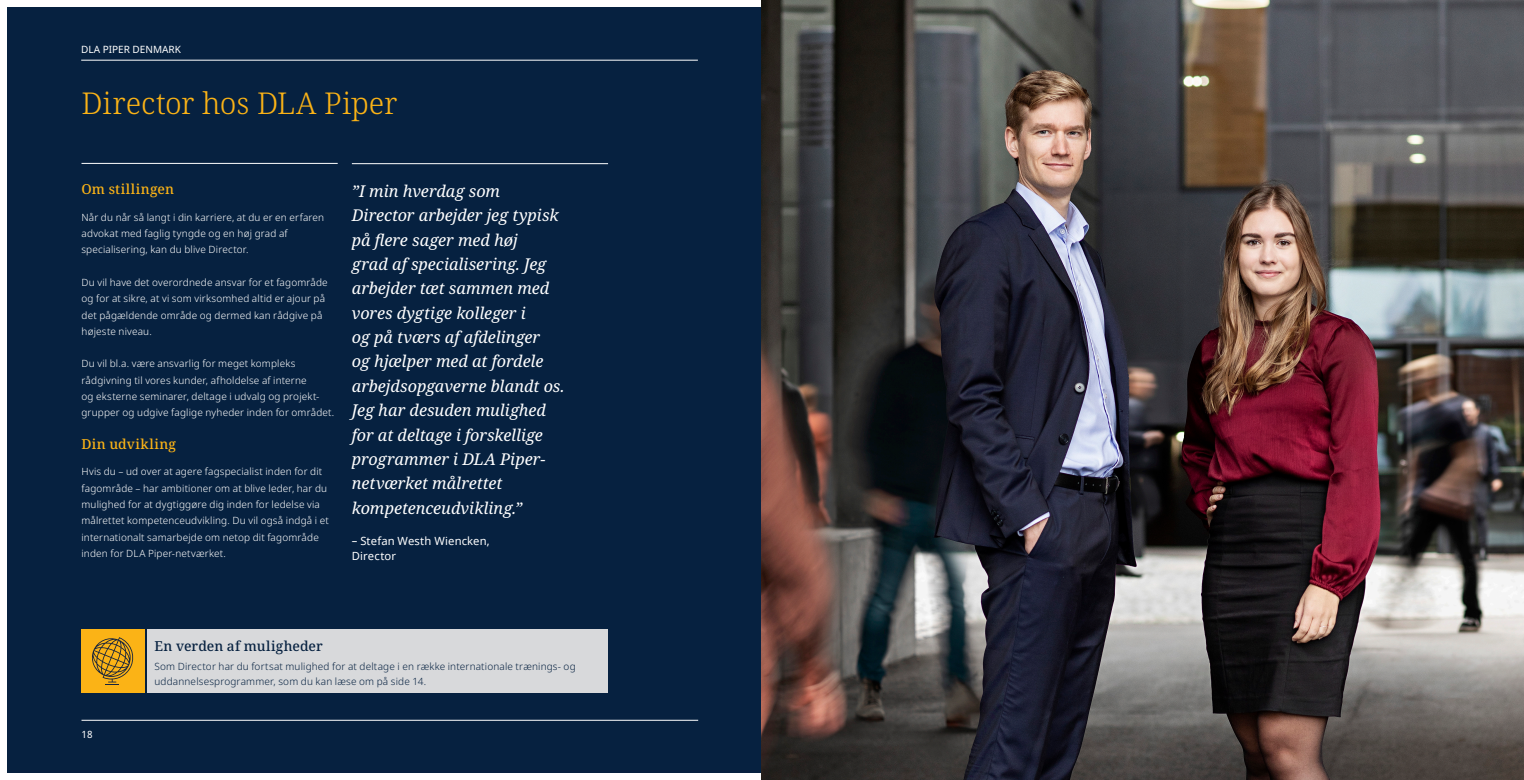
<style>
.page{position:relative;width:1524px;height:780px;background:#fff}
.page>*{position:absolute;margin:0;border:0;box-sizing:border-box;transform-origin:0 0}
.t1{font:300 30px "Noto Serif";letter-spacing:-.005em;color:#fbb316}
.t2{font:italic 16.25px/24.4px "Noto Serif";color:#fff}
.t3{font:500 13.75px "Noto Serif";letter-spacing:.035em;color:#fbb316}
.t4{font:500 13.75px "Noto Serif";letter-spacing:.005em;color:#062140}
.t5{font:11.25px/15px "Noto Sans";letter-spacing:.015em;color:#fff}
.t6{font:300 10px/16.2px "Noto Sans";letter-spacing:.015em;color:#fff}
.t7{font:300 10px/15px "Noto Sans";letter-spacing:.015em;color:#062140}
.t8{font:10px "Noto Sans";color:#fff}
</style>
<div class="page">
<div style="left:7px;top:7px;width:755px;height:765px;background:#062140"></div>
<hr style="left:81px;top:60px;width:617px;height:1px;background:#fff">
<hr style="left:81px;top:720px;width:617px;height:1px;background:#fff">
<hr style="left:81px;top:163px;width:257px;height:1px;background:#fff">
<hr style="left:352px;top:163px;width:256px;height:1px;background:#fff">
<div style="left:147px;top:628px;width:461px;height:64px;background:#d8d9db"></div>
<div style="left:81px;top:628px;width:64px;height:64px;background:#fbb316"></div>
<svg style="left:92px;top:637px;width:42px;height:46px"></svg>
<img style="left:762px;top:0;width:762px;height:780px">
<p class="t8" style="left:81px;top:42px;width:101px">DLA PIPER DENMARK</p>
<p class="t1" style="left:81px;top:82px;width:317px">Director hos DLA Piper</p>
<p class="t3" style="left:81px;top:179px;width:94px">Om stillingen</p>
<p class="t6" style="left:81px;top:209px;width:244px">Når du når så langt i din karriere, at du er en erfaren advokat med faglig tyngde og en høj grad af specialisering, kan du blive Director.</p>
<p class="t6" style="left:81px;top:274px;width:248px">Du vil have det overordnede ansvar for et fagområde og for at sikre, at vi som virksomhed altid er ajour på det pågældende område og dermed kan rådgive på højeste niveau.</p>
<p class="t6" style="left:81px;top:356px;width:254px">Du vil bl.a. være ansvarlig for meget kompleks rådgivning til vores kunder, afholdelse af interne<br>og eksterne seminarer, deltage i udvalg og projekt&shy;grupper og udgive faglige nyheder inden for området.</p>
<p class="t3" style="left:81px;top:434px;width:96px">Din udvikling</p>
<p class="t6" style="left:81px;top:464px;width:249px">Hvis du – ud over at agere fagspecialist inden for dit fagområde – har ambitioner om at blive leder, har du mulighed for at dygtiggøre dig inden for ledelse via målrettet kompetenceudvikling. Du vil også indgå i et internationalt samarbejde om netop dit fagområde inden for DLA Piper-netværket.</p>
<p class="t2" style="left:352px;top:179px;width:214px">”I min hverdag som<br>Director arbejder jeg typisk på flere sager med høj<br>grad af specialisering. Jeg arbejder tæt sammen med vores dygtige kolleger i<br>og på tværs af afdelinger<br>og hjælper med at fordele arbejdsopgaverne blandt os.<br>Jeg har desuden mulighed for at deltage i forskellige programmer i DLA Piper&shy;netværket målrettet kompetenceudvikling.”</p>
<p class="t5" style="left:352px;top:534px;width:139px">– Stefan Westh Wiencken,<br>Director</p>
<p class="t8" style="left:81px;top:727px;width:13px">18</p>
<p class="t4" style="left:154px;top:636px;width:170px">En verden af muligheder</p>
<p class="t7" style="left:154px;top:659px;width:423px">Som Director har du fortsat mulighed for at deltage i en række internationale trænings- og uddannelsesprogrammer, som du kan læse om på side 14.</p>
</div>
